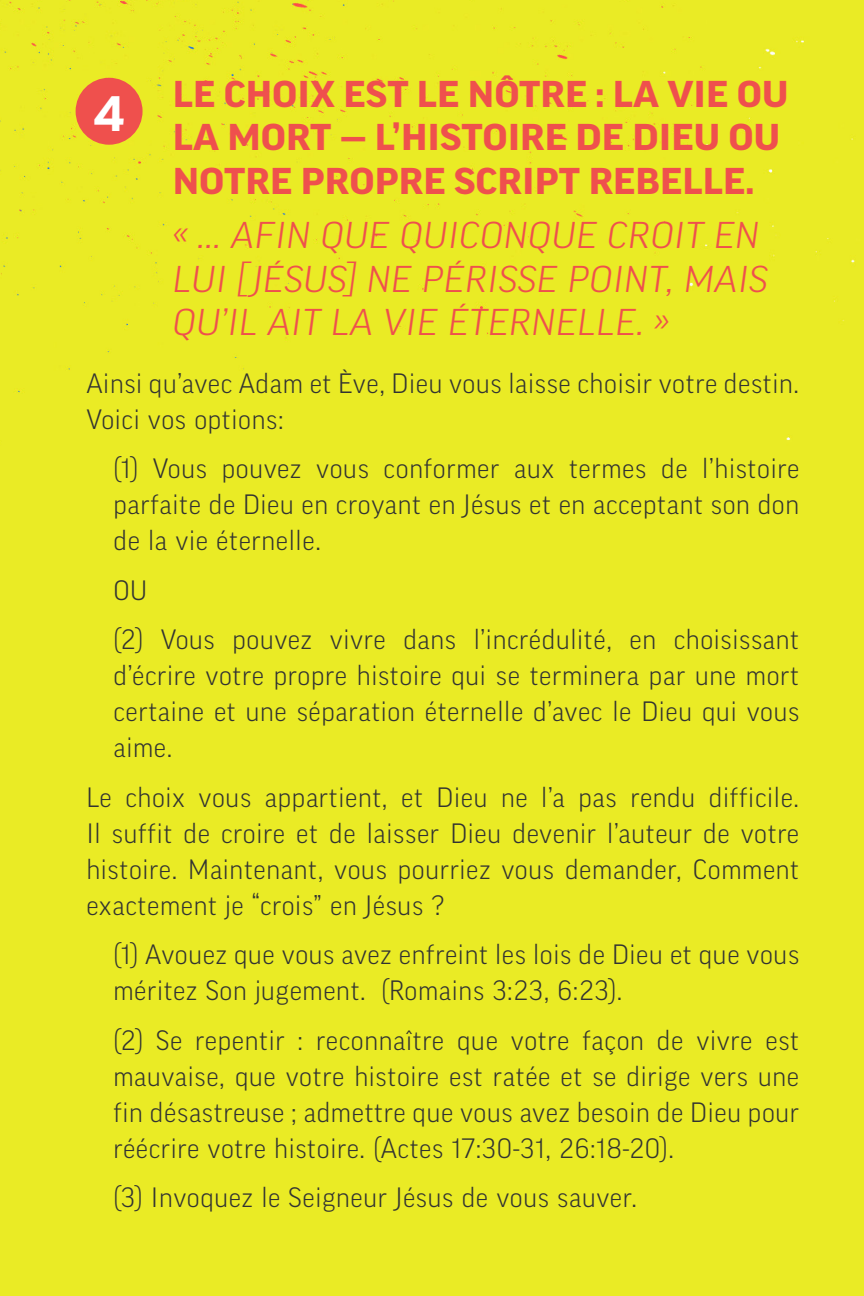
<style>
.page{position:relative;width:864px;height:1296px;background:#eaeb25}
.page>*{position:absolute;margin:0;border:0;box-sizing:border-box;transform-origin:0 0}
.t1{font:700 expanded 48px "Good Pro";color:#fff}
.t2{font:italic 300 36px/43.2px "Good Pro";letter-spacing:.01em;color:#ef504d;scale:1.1 1}
.t3{font:700 expanded 36px/43.2px "Good Pro";color:#ef504d}
.t4{font:300 27px/36px "Good Pro";letter-spacing:.025em;color:#323332;text-align:justify}
</style>
<div class="page">
<div style="left:76px;top:78px;width:67px;height:67px;background:#ef504d;border-radius:50%"></div>
<p class="t1" style="left:94px;top:86px;width:32px">4</p>
<p class="t3" style="left:173px;top:73px;width:617px">LE CHOIX EST LE NÔTRE : LA VIE OU<br>LA MORT — L’HISTOIRE DE DIEU OU<br>NOTRE PROPRE SCRIPT REBELLE.</p>
<p class="t2" style="left:173px;top:214px;width:543px">« ... AFIN QUE QUICONQUE CROIT EN<br>LUI [ JÉSUS] NE PÉRISSE POINT, MAIS<br>QU’IL AIT LA VIE ÉTERNELLE. »</p>
<p class="t4" style="left:86px;top:365px;width:714px">Ainsi qu’avec Adam et Ève, Dieu vous laisse choisir votre destin.<br>Voici vos options:</p>
<p class="t4" style="left:113px;top:450px;width:687px">(1) Vous pouvez vous conformer aux termes de l’histoire parfaite de Dieu en croyant en Jésus et en acceptant son don de la vie éternelle.</p>
<p class="t4" style="left:113px;top:572px;width:35px">OU</p>
<p class="t4" style="left:113px;top:621px;width:687px">(2) Vous pouvez vivre dans l’incrédulité, en choisissant d’écrire votre propre histoire qui se terminera par une mort certaine et une séparation éternelle d’avec le Dieu qui vous aime.</p>
<p class="t4" style="left:86px;top:779px;width:714px">Le choix vous appartient, et Dieu ne l’a pas rendu difficile.<br>Il suffit de croire et de laisser Dieu devenir l’auteur de votre histoire. Maintenant, vous pourriez vous demander, Comment exactement je “crois” en Jésus ?</p>
<p class="t4" style="left:113px;top:936px;width:687px">(1) Avouez que vous avez enfreint les lois de Dieu et que vous méritez Son jugement. (Romains 3:23, 6:23).</p>
<p class="t4" style="left:113px;top:1022px;width:687px">(2) Se repentir : reconnaître que votre façon de vivre est mauvaise, que votre histoire est ratée et se dirige vers une fin désastreuse ; admettre que vous avez besoin de Dieu pour réécrire votre histoire. (Actes 17:30-31, 26:18-20).</p>
<p class="t4" style="left:113px;top:1179px;width:525px">(3) Invoquez le Seigneur Jésus de vous sauver.</p>
</div>
